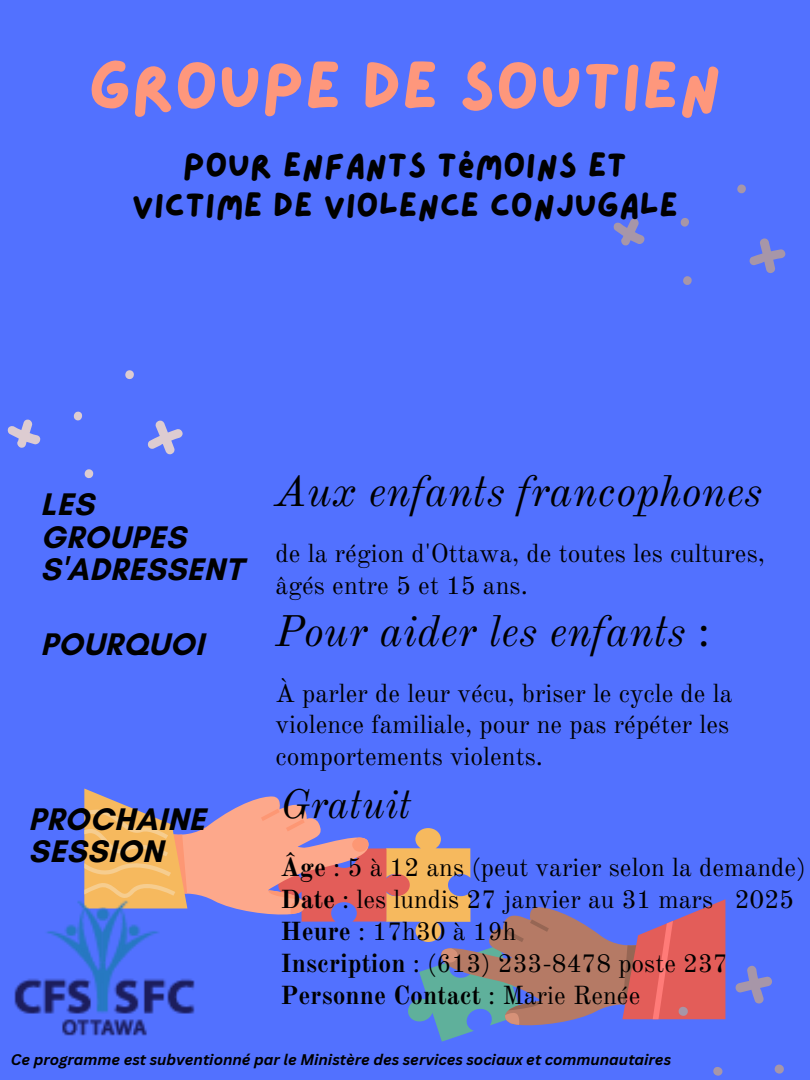
<style>
.page{position:relative;width:810px;height:1080px;background:#5271ff}
.page>*{position:absolute;margin:0;border:0;box-sizing:border-box;transform-origin:0 0}
.t1{font:67.81px "Lazydog";color:#fe977c}
.t2{font:italic 43.31px "Old Standard";color:#000}
.t3{font:italic 40.19px "Old Standard";color:#000}
.t4{font:35px/40.2px "Lazydog";color:#000;text-align:center}
.t5{font:700 31.81px/32.4px "Glacial Indifference";letter-spacing:.02em;color:#000}
.t6{font:25.56px/31.9px "Old Standard";color:#000}
.t7{font:italic 700 15px "Canva Sans";color:#000}
.s1{font-style:normal}
.s2{font-weight:700}
</style>
<div class="page">
<svg style="left:84px;top:789px;width:700px;height:287px"></svg>
<svg style="left:613px;top:184px;width:173px;height:101px"></svg>
<svg style="left:7px;top:370px;width:176px;height:109px"></svg>
<img style="left:14px;top:900px;width:182px;height:136px">
<h1 class="t1" style="left:88px;top:54px;width:635px">Groupe de soutien</h1>
<h3 class="t4" style="left:132px;top:146px;width:548px">Pour enfants témoins et victime de violence conjugale</h3>
<p class="t5" style="left:40px;top:488px;width:204px">LES<br>GROUPES<br>S'ADRESSENT</p>
<p class="t5" style="left:40px;top:628px;width:165px">POURQUOI</p>
<h4 class="t5" style="left:29px;top:802px;width:178px">PROCHAINE<br>SESSION</h4>
<h2 class="t2" style="left:276px;top:465px;width:488px">Aux enfants francophones</h2>
<p class="t6" style="left:276px;top:538px;width:491px">de la région d'Ottawa, de toutes les cultures, âgés entre 5 et 15 ans.</p>
<h2 class="t2" style="left:276px;top:604px;width:436px">Pour aider les enfants <span class="s1">:</span></h2>
<h2 class="t6" style="left:276px;top:677px;width:459px">À parler de leur vécu, briser le cycle de la violence familiale, pour ne pas répéter les comportements violents.</h2>
<h3 class="t3" style="left:281px;top:779px;width:132px">Gratuit</h3>
<h4 class="t6" style="left:281px;top:852px;width:527px"><span class="s2">Âge</span> : 5 à 12 ans (peut varier selon la demande)<br><span class="s2">Date</span> : les lundis 27 janvier au 31 mars 2025<br><span class="s2">Heure</span> : 17h30 à 19h<br><span class="s2">Inscription</span> : (613) 233-8478 poste 237<br><span class="s2">Personne Contact</span> : Marie Renée</h4>
<p class="t7" style="left:11px;top:1049px;width:662px">Ce programme est subventionné par le Ministère des services sociaux et communautaires</p>
</div>
